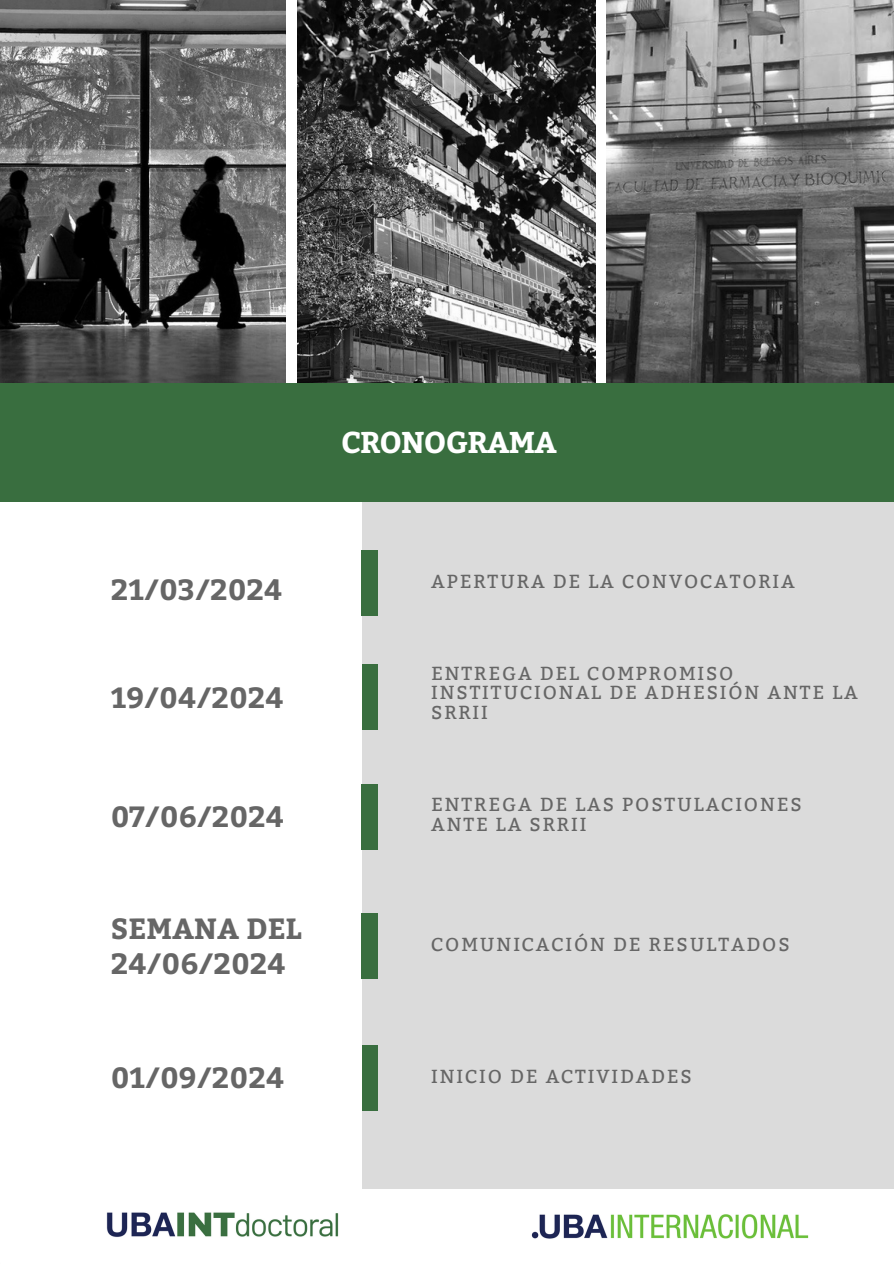
<style>
.page{position:relative;width:894px;height:1264px;background:#fff}
.page>*{position:absolute;margin:0;border:0;box-sizing:border-box;transform-origin:0 0}
.t1{font:700 30px "Bitter";letter-spacing:-.03em;color:#fff}
.t2{font:700 29.1px/34.8px "Bitter";color:#666}
.t3{font:18.9px/19.2px "Bitter";letter-spacing:.1em;color:#666}
</style>
<div class="page">
<div style="left:362px;top:501px;width:531px;height:694px;background:#dbdbdb"></div>
<img style="left:0;top:0;width:286px;height:383px">
<img style="left:297px;top:0;width:298px;height:383px">
<img style="left:606px;top:0;width:287px;height:383px">
<div style="left:362px;top:550px;width:15px;height:65px;background:#396e3f"></div>
<div style="left:0;top:383px;width:893px;height:118px;background:#396e3f"></div>
<div style="left:362px;top:664px;width:16px;height:65px;background:#396e3f"></div>
<div style="left:362px;top:784px;width:15px;height:65px;background:#396e3f"></div>
<div style="left:362px;top:913px;width:15px;height:65px;background:#396e3f"></div>
<img style="left:106px;top:1189px;width:787px;height:50px">
<div style="left:362px;top:1045px;width:16px;height:65px;background:#396e3f"></div>
<h1 class="t1" style="left:341px;top:420px;width:217px">CRONOGRAMA</h1>
<h2 class="t2" style="left:111px;top:571px;width:173px">21/03/2024</h2>
<p class="t3" style="left:431px;top:572px;width:365px">APERTURA DE LA CONVOCATORIA</p>
<h2 class="t2" style="left:111px;top:678px;width:174px">19/04/2024</h2>
<p class="t3" style="left:431px;top:664px;width:428px">ENTREGA DEL COMPROMISO<br>INSTITUCIONAL DE ADHESIÓN ANTE LA<br>SRRII</p>
<h2 class="t2" style="left:111px;top:797px;width:175px">07/06/2024</h2>
<p class="t3" style="left:431px;top:795px;width:372px">ENTREGA DE LAS POSTULACIONES<br>ANTE LA SRRII</p>
<h2 class="t2" style="left:111px;top:910px;width:192px">SEMANA DEL<br>24/06/2024</h2>
<p class="t3" style="left:431px;top:935px;width:360px">COMUNICACIÓN DE RESULTADOS</p>
<h2 class="t2" style="left:111px;top:1058px;width:175px">01/09/2024</h2>
<p class="t3" style="left:431px;top:1066px;width:262px">INICIO DE ACTIVIDADES</p>
</div>
